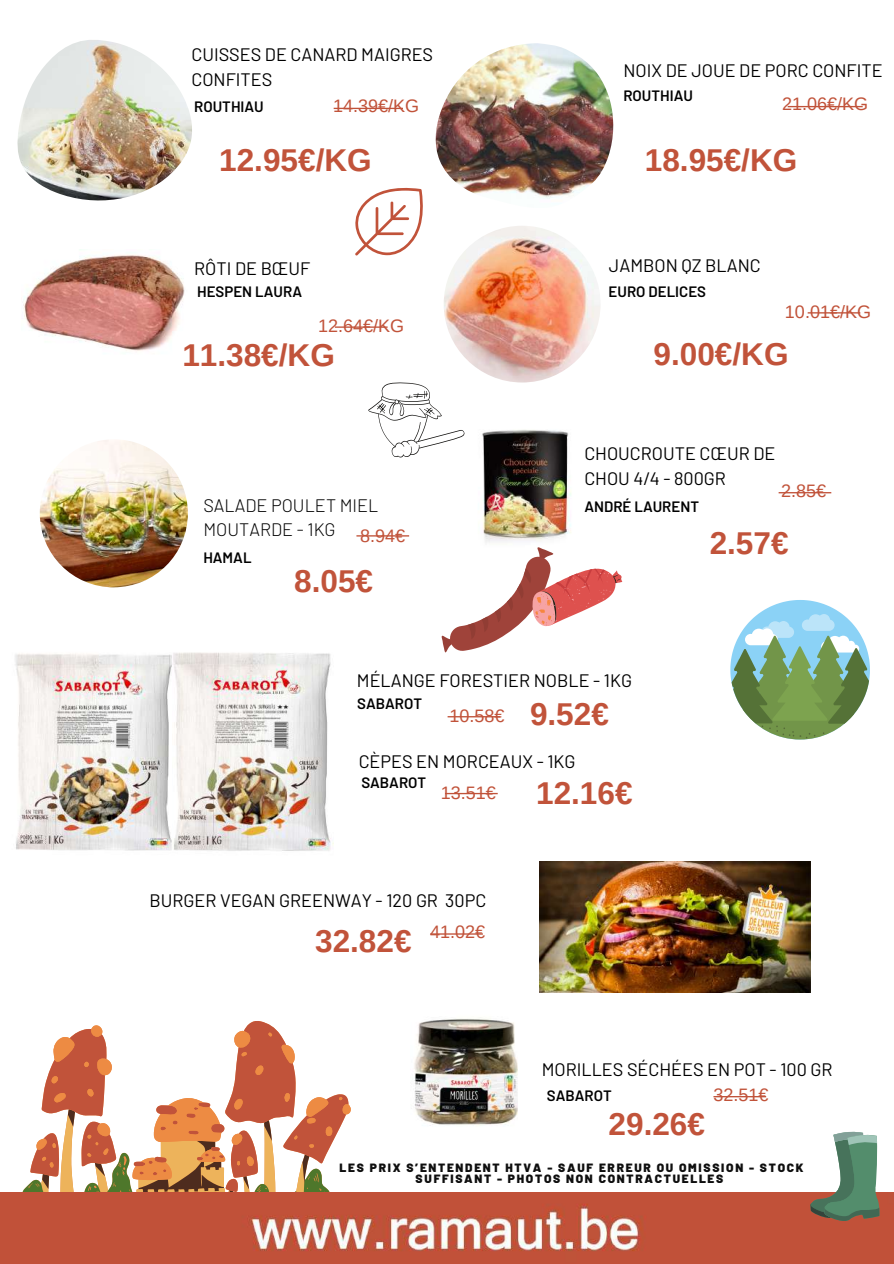
<style>
.page{position:relative;width:894px;height:1264px;background:#fff}
.page>*{position:absolute;margin:0;border:0;box-sizing:border-box;transform-origin:0 0}
.t1{font:700 31.5px "Arimo";color:#c1533a}
.t2{font:18px/24.8px "Barlow";color:#000}
.t3{font:18px "Arimo";color:#c1533a}
.t4{font:300 18px/24.8px "Barlow";color:#000}
.t5{font:600 15px "Barlow";color:#000}
.t6{font:900 12px/11.2px "Barlow";letter-spacing:.145em;color:#000;text-align:center}
</style>
<div class="page">
<svg style="left:335px;top:326px;width:52px;height:2px"></svg>
<img style="left:15px;top:652px;width:318px;height:199px">
<svg style="left:41px;top:1024px;width:309px;height:93px"></svg>
<svg style="left:22px;top:1109px;width:323px;height:83px"></svg>
<img style="left:0;top:1192px;width:893px;height:71px">
<img style="left:464px;top:430px;width:107px;height:113px">
<svg style="left:445px;top:793px;width:52px;height:1px"></svg>
<svg style="left:787px;top:106px;width:75px;height:1px"></svg>
<svg style="left:807px;top:312px;width:53px;height:1px"></svg>
<svg style="left:778px;top:492px;width:53px;height:1px"></svg>
<svg style="left:333px;top:108px;width:70px;height:1px"></svg>
<svg style="left:447px;top:716px;width:53px;height:1px"></svg>
<svg style="left:355px;top:188px;width:67px;height:67px"></svg>
<svg style="left:810px;top:1131px;width:68px;height:89px"></svg>
<img style="left:414px;top:1017px;width:103px;height:109px">
<svg style="left:713px;top:1096px;width:53px;height:1px"></svg>
<img style="left:435px;top:43px;width:178px;height:156px">
<img style="left:18px;top:40px;width:174px;height:160px">
<img style="left:443px;top:226px;width:157px;height:156px;border-radius:50%">
<img style="left:23px;top:249px;width:162px;height:102px">
<svg style="left:441px;top:547px;width:181px;height:106px"></svg>
<svg style="left:730px;top:600px;width:139px;height:139px"></svg>
<img style="left:40px;top:439px;width:148px;height:148px;border-radius:50%">
<svg style="left:368px;top:382px;width:96px;height:75px"></svg>
<svg style="left:356px;top:535px;width:53px;height:1px"></svg>
<img style="left:539px;top:862px;width:270px;height:130px">
<svg style="left:430px;top:933px;width:53px;height:1px"></svg>
<p class="t2" style="left:191px;top:41px;width:243px">CUISSES DE CANARD MAIGRES<br>CONFITES</p>
<p class="t3" style="left:333px;top:96px;width:88px">14.39€/KG</p>
<p class="t5" style="left:194px;top:97px;width:71px">ROUTHIAU</p>
<h1 class="t1" style="left:219px;top:142px;width:154px">12.95€/KG</h1>
<p class="t2" style="left:194px;top:255px;width:118px">RÔTI DE BŒUF</p>
<p class="t5" style="left:197px;top:282px;width:106px">HESPEN LAURA</p>
<p class="t3" style="left:318px;top:315px;width:88px">12.64€/KG</p>
<h1 class="t1" style="left:182px;top:338px;width:154px">11.38€/KG</h1>
<p class="t4" style="left:203px;top:492px;width:177px">SALADE POULET MIEL<br>MOUTARDE - 1KG</p>
<p class="t3" style="left:360px;top:525px;width:47px">8.94€</p>
<p class="t5" style="left:203px;top:547px;width:50px">HAMAL</p>
<h1 class="t1" style="left:294px;top:563px;width:80px">8.05€</h1>
<p class="t2" style="left:623px;top:57px;width:261px">NOIX DE JOUE DE PORC CONFITE</p>
<p class="t5" style="left:623px;top:86px;width:71px">ROUTHIAU</p>
<p class="t3" style="left:781px;top:94px;width:88px">21.06€/KG</p>
<h1 class="t1" style="left:644px;top:142px;width:154px">18.95€/KG</h1>
<p class="t2" style="left:608px;top:253px;width:153px">JAMBON QZ BLANC</p>
<p class="t5" style="left:608px;top:282px;width:99px">EURO DELICES</p>
<p class="t3" style="left:784px;top:302px;width:88px">10.01€/KG</p>
<h1 class="t1" style="left:653px;top:336px;width:136px">9.00€/KG</h1>
<p class="t2" style="left:584px;top:440px;width:193px">CHOUCROUTE CŒUR DE<br>CHOU 4/4 - 800GR</p>
<p class="t3" style="left:781px;top:481px;width:47px">2.85€</p>
<p class="t5" style="left:584px;top:497px;width:116px">ANDRÉ LAURENT</p>
<h1 class="t1" style="left:709px;top:525px;width:80px">2.57€</h1>
<p class="t2" style="left:357px;top:667px;width:276px">MÉLANGE FORESTIER NOBLE - 1KG</p>
<p class="t3" style="left:449px;top:705px;width:57px">10.58€</p>
<p class="t5" style="left:357px;top:694px;width:66px">SABAROT</p>
<h1 class="t1" style="left:530px;top:696px;width:80px">9.52€</h1>
<p class="t2" style="left:358px;top:748px;width:218px">CÈPES EN MORCEAUX - 1KG</p>
<p class="t5" style="left:361px;top:773px;width:66px">SABAROT</p>
<p class="t3" style="left:440px;top:782px;width:57px">13.51€</p>
<h1 class="t1" style="left:536px;top:775px;width:98px">12.16€</h1>
<p class="t2" style="left:149px;top:887px;width:338px">BURGER VEGAN GREENWAY - 120 GR 30PC</p>
<h1 class="t1" style="left:315px;top:923px;width:98px">32.82€</h1>
<p class="t3" style="left:430px;top:922px;width:57px">41.02€</p>
<p class="t2" style="left:541px;top:1056px;width:292px">MORILLES SÉCHÉES EN POT - 100 GR</p>
<p class="t5" style="left:546px;top:1086px;width:66px">SABAROT</p>
<p class="t3" style="left:713px;top:1084px;width:57px">32.51€</p>
<h1 class="t1" style="left:608px;top:1106px;width:98px">29.26€</h1>
<p class="t6" style="left:339px;top:1161px;width:465px">LES PRIX S’ENTENDENT HTVA - SAUF ERREUR OU OMISSION - STOCK<br>SUFFISANT - PHOTOS NON CONTRACTUELLES</p>
</div>
